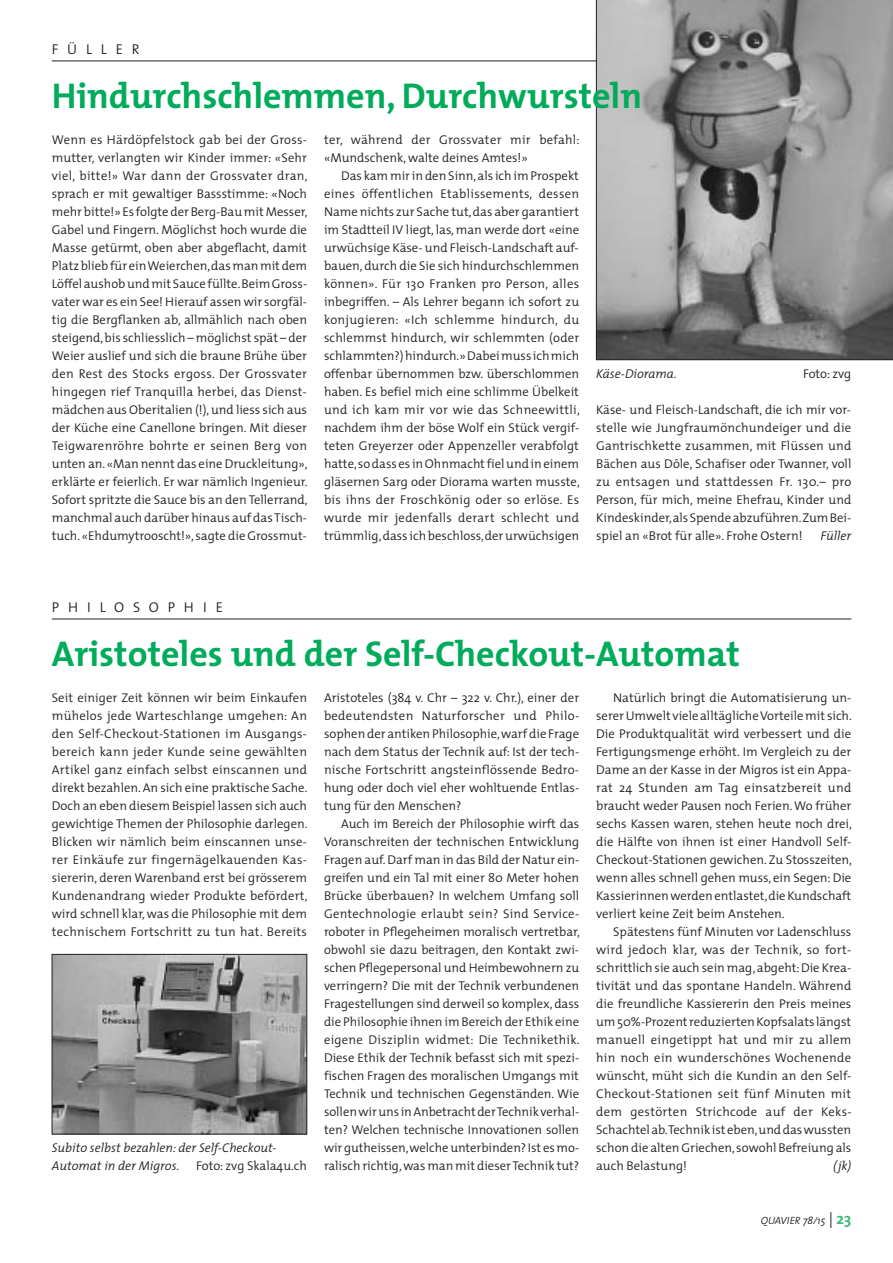
<style>
.page{position:relative;width:893px;height:1263px;background:#fff}
.page>*{position:absolute;margin:0;border:0;box-sizing:border-box;transform-origin:0 0}
.t1{font:700 36px "The Mix";color:#00ac5b}
.t2{font:300 14.25px "The Mix";letter-spacing:.615em;color:#231f20}
.t3{font:300 12.75px/18px "The Mix";color:#231f20;text-align:justify}
.t4{font:italic 300 12.75px/18px "The Mix";color:#231f20}
.t5{font:italic 300 10.5px "The Mix";color:#231f20}
.s1{font-size:15.75px}
.s2{font-weight:700;font-style:normal;font-size:15.75px;color:#41b979}
</style>
<div class="page">
<hr style="left:52px;top:60px;width:799px;height:1px;background:#231f20">
<svg style="left:596px;top:0;width:297px;height:360px;background:#909090"></svg>
<hr style="left:52px;top:618px;width:799px;height:1px;background:#231f20">
<img style="left:54px;top:956px;width:251px;height:176px">
<div style="left:52px;top:954px;width:255px;height:180px;border:1px solid #231f20"></div>
<p class="t2" style="left:52px;top:44px;width:89px">FÜLLER</p>
<h1 class="t1" style="left:52px;top:82px;width:592px">Hindurchschlemmen, Durchwursteln</h1>
<p class="t3" style="left:52px;top:132px;width:257px">Wenn es Härdöpfelstock gab bei der Gross - mutter, verlangten wir Kinder immer: «Sehr viel, bitte!» War dann der Grossvater dran, sprach er mit gewaltiger Bassstimme: «Noch mehr bitte!» Es folgte der Berg-Bau mit Messer, Gabel und Fingern. Möglichst hoch wurde die Masse getürmt, oben aber abgeflacht, damit Platz blieb für ein Weierchen, das man mit dem Löffel aushob und mit Sauce füllte. Beim Gross&shy;vater war es ein See! Hierauf assen wir sorgfäl&shy;tig die Bergflanken ab, allmählich nach oben steigend, bis schliesslich – möglichst spät – der Weier auslief und sich die braune Brühe über den Rest des Stocks ergoss. Der Grossvater hingegen rief Tranquilla herbei, das Dienst&shy;mädchen aus Oberitalien (!), und liess sich aus der Küche eine Canellone bringen. Mit dieser Teigwarenröhre bohrte er seinen Berg von unten an. «Man nennt das eine Druckleitung», erklärte er feierlich. Er war nämlich Ingenieur.<br>Sofort spritzte die Sauce bis an den Tellerrand, manchmal auch darüber hinaus auf das Tisch&shy;tuch. «Ehdumytrooscht!», sagte die Grossmut-</p>
<p class="t3" style="left:324px;top:132px;width:257px">ter, während der Grossvater mir befahl: «Mundschenk, walte deines Amtes!»</p>
<p class="t3" style="left:324px;top:168px;width:257px;text-indent:17px">Das kam mir in den Sinn, als ich im Prospekt eines öffentlichen Etablissements, dessen Name nichts zur Sache tut, das aber garantiert im Stadtteil IV liegt, las, man werde dort «eine urwüchsige Käse- und Fleisch-Landschaft auf&shy;bauen, durch die Sie sich hindurchschlemmen können». Für 130 Franken pro Person, alles inbegriffen. – Als Lehrer begann ich sofort zu konjugieren: «Ich schlemme hindurch, du schlemmst hindurch, wir schlemmten (oder schlammten?) hindurch.» Dabei muss ich mich offenbar übernommen bzw. überschlommen haben. Es befiel mich eine schlimme Übelkeit und ich kam mir vor wie das Schneewittli, nachdem ihm der böse Wolf ein Stück vergif&shy;teten Greyerzer oder Appenzeller verabfolgt hatte, so dass es in Ohnmacht fiel und in einem gläsernen Sarg oder Diorama warten musste, bis ihns der Froschkönig oder so erlöse. Es wurde mir jedenfalls derart schlecht und trümmlig, dass ich beschloss, der urwüchsigen</p>
<p class="t4" style="left:596px;top:366px;width:82px">Käse-Diorama.</p>
<p class="t3" style="left:803px;top:366px;width:50px">Foto: zvg</p>
<p class="t3" style="left:596px;top:402px;width:257px">Käse- und Fleisch-Landschaft, die ich mir vor&shy;stelle wie Jungfraumönchundeiger und die Gantrischkette zusammen, mit Flüssen und Bächen aus Dôle, Schafiser oder Twanner, voll zu entsagen und stattdessen Fr. 130.– pro Person, für mich, meine Ehefrau, Kinder und Kindeskinder, als Spende abzuführen. Zum Bei&shy;spiel an «Brot für alle». Frohe Ostern!</p>
<p class="t4" style="left:820px;top:528px;width:32px">Füller</p>
<p class="t2" style="left:52px;top:602px;width:173px">PHILOSOPHIE</p>
<h1 class="t1" style="left:52px;top:640px;width:690px">Aristoteles und der Self-Checkout-Automat</h1>
<p class="t3" style="left:52px;top:690px;width:257px">Seit einiger Zeit können wir beim Einkaufen mühelos jede Warteschlange umgehen: An den Self-Checkout-Stationen im Ausgangs - bereich kann jeder Kunde seine gewählten Artikel ganz einfach selbst einscannen und direkt bezahlen. An sich eine praktische Sache.<br>Doch an eben diesem Beispiel lassen sich auch gewichtige Themen der Philosophie darlegen.<br>Blicken wir nämlich beim einscannen unse&shy;rer Einkäufe zur fingernägelkauenden Kas - siererin, deren Warenband erst bei grösserem Kundenandrang wieder Produkte befördert, wird schnell klar, was die Philosophie mit dem technischem Fortschritt zu tun hat. Bereits</p>
<p class="t3" style="left:324px;top:690px;width:257px">Aristoteles (384 v. Chr – 322 v. Chr.), einer der bedeutendsten Naturforscher und Philo - sophen der antiken Philosophie, warf die Frage nach dem Status der Technik auf: Ist der tech&shy;nische Fortschritt angsteinflössende Bedro&shy;hung oder doch viel eher wohltuende Entlas&shy;tung für den Menschen?</p>
<p class="t3" style="left:324px;top:816px;width:257px;text-indent:17px">Auch im Bereich der Philosophie wirft das Voranschreiten der technischen Entwicklung Fragen auf. Darf man in das Bild der Natur ein&shy;greifen und ein Tal mit einer 80 Meter hohen Brücke überbauen? In welchem Umfang soll Gentechnologie erlaubt sein? Sind Service - roboter in Pflegeheimen moralisch vertretbar, obwohl sie dazu beitragen, den Kontakt zwi&shy;schen Pflegepersonal und Heimbewohnern zu verringern? Die mit der Technik verbundenen Fragestellungen sind derweil so komplex, dass die Philosophie ihnen im Bereich der Ethik eine eigene Disziplin widmet: Die Technikethik.<br>Diese Ethik der Technik befasst sich mit spezi&shy;fischen Fragen des moralischen Umgangs mit Technik und technischen Gegenständen. Wie sollen wir uns in Anbetracht der Technik verhal&shy;ten? Welchen technische Innovationen sollen wir gutheissen, welche unterbinden? Ist es mo&shy;ralisch richtig, was man mit dieser Technik tut?</p>
<p class="t4" style="left:52px;top:1140px;width:226px">Subito selbst bezahlen: der Self-Checkout-<br>Automat in der Migros.</p>
<p class="t3" style="left:196px;top:1158px;width:112px">Foto: zvg Skala4u.ch</p>
<p class="t3" style="left:596px;top:690px;width:257px;text-indent:17px">Natürlich bringt die Automatisierung un&shy;serer Umwelt viele alltägliche Vorteile mit sich.<br>Die Produktqualität wird verbessert und die Fertigungsmenge erhöht. Im Vergleich zu der Dame an der Kasse in der Migros ist ein Appa&shy;rat 24 Stunden am Tag einsatzbereit und braucht weder Pausen noch Ferien. Wo früher sechs Kassen waren, stehen heute noch drei, die Hälfte von ihnen ist einer Handvoll Self-Checkout-Stationen gewichen. Zu Stosszeiten, wenn alles schnell gehen muss, ein Segen: Die Kassierinnen werden entlastet, die Kundschaft verliert keine Zeit beim Anstehen.</p>
<p class="t3" style="left:596px;top:924px;width:257px;text-indent:17px">Spätestens fünf Minuten vor Ladenschluss wird jedoch klar, was der Technik, so fort - schrittlich sie auch sein mag, abgeht: Die Krea&shy;tivität und das spontane Handeln. Während die freundliche Kassiererin den Preis meines um 50%-Prozent reduzierten Kopfsalats längst manuell eingetippt hat und mir zu allem hin noch ein wunderschönes Wochenende wünscht, müht sich die Kundin an den Self-Checkout-Stationen seit fünf Minuten mit dem gestörten Strichcode auf der Keks-Schachtel ab. Technik ist eben, und das wussten schon die alten Griechen, sowohl Befreiung als auch Belastung!</p>
<p class="t4" style="left:833px;top:1158px;width:20px">(jk)</p>
<p class="t5" style="left:761px;top:1216px;width:92px">QUAVIER 78/15 <span class="s1">|</span> <span class="s2">23</span></p>
</div>
